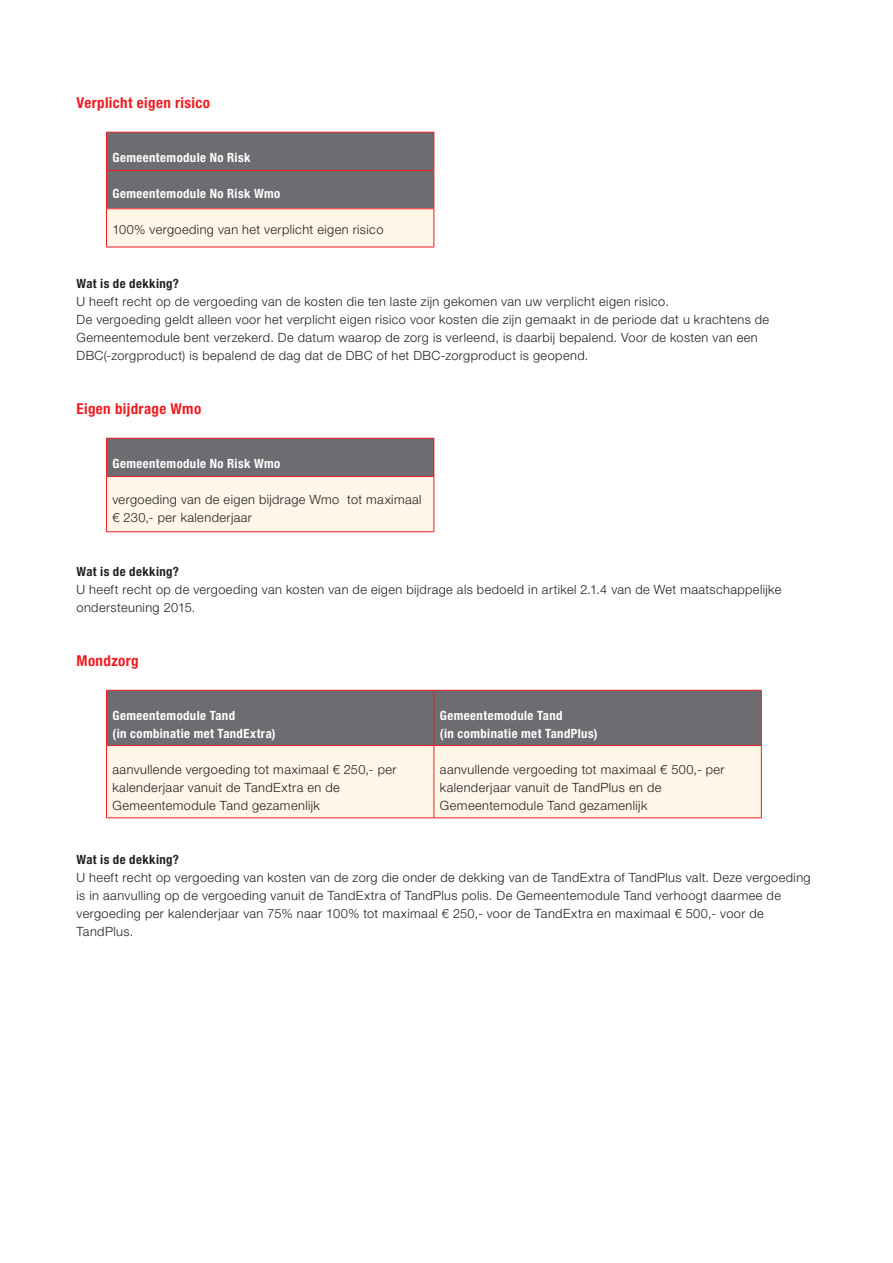
<style>
.page{position:relative;width:893px;height:1263px;background:#fff}
.page>*{position:absolute;margin:0;border:0;box-sizing:border-box;transform-origin:0 0}
.Body_genummerd_inspr{font:700 condensed 15px "Helvetica Neue LT Std";letter-spacing:.025em;color:#ee1d23}
.Body_genummerd_inspr-2{font:300 12.75px "Helvetica Neue LT Std";letter-spacing:.035em;color:#231f20}
.Body_genummerd_inspr-3{font:700 condensed 12.75px "Helvetica Neue LT Std";letter-spacing:.035em;color:#fff}
.Body_genummerd_inspr-4{font:700 condensed 12.75px "Helvetica Neue LT Std";letter-spacing:.03em;color:#231f20}
</style>
<div class="page">
<div style="left:107px;top:133px;width:327px;height:75px;background:#6c6d70"></div>
<div style="left:106px;top:209px;width:328px;height:38px;background:#fef6e7"></div>
<hr style="left:106px;top:132px;width:328px;height:1px;background:#ee1d23">
<hr style="left:106px;top:132px;width:1px;height:38px;background:#ee1d23">
<hr style="left:434px;top:132px;width:1px;height:38px;background:#ee1d23">
<hr style="left:106px;top:170px;width:328px;height:1px;background:#ee1d23">
<hr style="left:106px;top:171px;width:1px;height:38px;background:#ee1d23">
<hr style="left:434px;top:171px;width:1px;height:38px;background:#ee1d23">
<hr style="left:106px;top:208px;width:328px;height:1px;background:#ee1d23">
<hr style="left:106px;top:209px;width:1px;height:38px;background:#ee1d23">
<hr style="left:434px;top:209px;width:1px;height:38px;background:#ee1d23">
<hr style="left:106px;top:247px;width:328px;height:1px;background:#ee1d23">
<div style="left:106px;top:438px;width:328px;height:38px;background:#6c6d70"></div>
<div style="left:106px;top:476px;width:328px;height:56px;background:#fef6e7"></div>
<hr style="left:106px;top:438px;width:328px;height:1px;background:#ee1d23">
<hr style="left:106px;top:438px;width:1px;height:38px;background:#ee1d23">
<hr style="left:434px;top:438px;width:1px;height:38px;background:#ee1d23">
<hr style="left:106px;top:476px;width:328px;height:1px;background:#ee1d23">
<hr style="left:106px;top:477px;width:1px;height:55px;background:#ee1d23">
<hr style="left:434px;top:477px;width:1px;height:55px;background:#ee1d23">
<hr style="left:106px;top:531px;width:328px;height:1px;background:#ee1d23">
<div style="left:107px;top:691px;width:654px;height:54px;background:#6c6d70"></div>
<div style="left:107px;top:746px;width:654px;height:71px;background:#fef6e7"></div>
<hr style="left:106px;top:690px;width:328px;height:1px;background:#ee1d23">
<hr style="left:106px;top:690px;width:1px;height:55px;background:#ee1d23">
<hr style="left:434px;top:690px;width:327px;height:1px;background:#ee1d23">
<hr style="left:434px;top:690px;width:1px;height:55px;background:#ee1d23">
<hr style="left:761px;top:690px;width:1px;height:55px;background:#ee1d23">
<hr style="left:106px;top:745px;width:328px;height:1px;background:#ee1d23">
<hr style="left:106px;top:746px;width:1px;height:72px;background:#ee1d23">
<hr style="left:434px;top:745px;width:327px;height:1px;background:#ee1d23">
<hr style="left:434px;top:746px;width:1px;height:72px;background:#ee1d23">
<hr style="left:761px;top:746px;width:1px;height:72px;background:#ee1d23">
<hr style="left:106px;top:817px;width:328px;height:1px;background:#ee1d23">
<hr style="left:434px;top:817px;width:327px;height:1px;background:#ee1d23">
<p class="Body_genummerd_inspr" style="left:77px;top:94px;width:135px">Verplicht eigen risico</p>
<p class="Body_genummerd_inspr-3" style="left:112px;top:150px;width:139px">Gemeentemodule No Risk</p>
<p class="Body_genummerd_inspr-3" style="left:112px;top:186px;width:169px">Gemeentemodule No Risk Wmo</p>
<p class="Body_genummerd_inspr-2" style="left:112px;top:222px;width:272px">100% vergoeding van het verplicht eigen risico</p>
<p class="Body_genummerd_inspr-4" style="left:77px;top:276px;width:104px">Wat is de dekking?</p>
<p class="Body_genummerd_inspr-2" style="left:77px;top:294px;width:594px">U heeft recht op de vergoeding van de kosten die ten laste zijn gekomen van uw verplicht eigen risico.</p>
<p class="Body_genummerd_inspr-2" style="left:77px;top:312px;width:694px">De vergoeding geldt alleen voor het verplicht eigen risico voor kosten die zijn gemaakt in de periode dat u krachtens de</p>
<p class="Body_genummerd_inspr-2" style="left:77px;top:330px;width:683px">Gemeentemodule bent verzekerd. De datum waarop de zorg is verleend, is daarbij bepalend. Voor de kosten van een</p>
<p class="Body_genummerd_inspr-2" style="left:77px;top:348px;width:513px">DBC(-zorgproduct) is bepalend de dag dat de DBC of het DBC-zorgproduct is geopend.</p>
<p class="Body_genummerd_inspr" style="left:77px;top:400px;width:126px">Eigen bijdrage Wmo</p>
<p class="Body_genummerd_inspr-3" style="left:112px;top:456px;width:169px">Gemeentemodule No Risk Wmo</p>
<p class="Body_genummerd_inspr-2" style="left:112px;top:492px;width:311px">vergoeding van de eigen bijdrage Wmo tot maximaal</p>
<p class="Body_genummerd_inspr-2" style="left:112px;top:510px;width:141px">€ 230,- per kalenderjaar</p>
<p class="Body_genummerd_inspr-4" style="left:77px;top:564px;width:104px">Wat is de dekking?</p>
<p class="Body_genummerd_inspr-2" style="left:77px;top:582px;width:706px">U heeft recht op de vergoeding van kosten van de eigen bijdrage als bedoeld in artikel 2.1.4 van de Wet maatschappelijke</p>
<p class="Body_genummerd_inspr-2" style="left:77px;top:600px;width:120px">ondersteuning 2015.</p>
<p class="Body_genummerd_inspr" style="left:77px;top:652px;width:64px">Mondzorg</p>
<p class="Body_genummerd_inspr-3" style="left:112px;top:708px;width:124px">Gemeentemodule Tand</p>
<p class="Body_genummerd_inspr-3" style="left:112px;top:726px;width:165px">(in combinatie met TandExtra)</p>
<p class="Body_genummerd_inspr-2" style="left:112px;top:762px;width:286px">aanvullende vergoeding tot maximaal € 250,- per</p>
<p class="Body_genummerd_inspr-2" style="left:112px;top:780px;width:229px">kalenderjaar vanuit de TandExtra en de</p>
<p class="Body_genummerd_inspr-2" style="left:112px;top:798px;width:209px">Gemeentemodule Tand gezamenlijk</p>
<p class="Body_genummerd_inspr-3" style="left:440px;top:708px;width:124px">Gemeentemodule Tand</p>
<p class="Body_genummerd_inspr-3" style="left:440px;top:726px;width:159px">(in combinatie met TandPlus)</p>
<p class="Body_genummerd_inspr-2" style="left:440px;top:762px;width:286px">aanvullende vergoeding tot maximaal € 500,- per</p>
<p class="Body_genummerd_inspr-2" style="left:440px;top:780px;width:223px">kalenderjaar vanuit de TandPlus en de</p>
<p class="Body_genummerd_inspr-2" style="left:440px;top:798px;width:209px">Gemeentemodule Tand gezamenlijk</p>
<p class="Body_genummerd_inspr-4" style="left:77px;top:852px;width:104px">Wat is de dekking?</p>
<p class="Body_genummerd_inspr-2" style="left:77px;top:870px;width:736px">U heeft recht op vergoeding van kosten van de zorg die onder de dekking van de TandExtra of TandPlus valt. Deze vergoeding</p>
<p class="Body_genummerd_inspr-2" style="left:77px;top:888px;width:706px">is in aanvulling op de vergoeding vanuit de TandExtra of TandPlus polis. De Gemeentemodule Tand verhoogt daarmee de</p>
<p class="Body_genummerd_inspr-2" style="left:77px;top:906px;width:689px">vergoeding per kalenderjaar van 75% naar 100% tot maximaal € 250,- voor de TandExtra en maximaal € 500,- voor de</p>
<p class="Body_genummerd_inspr-2" style="left:77px;top:924px;width:58px">TandPlus.</p>
</div>
